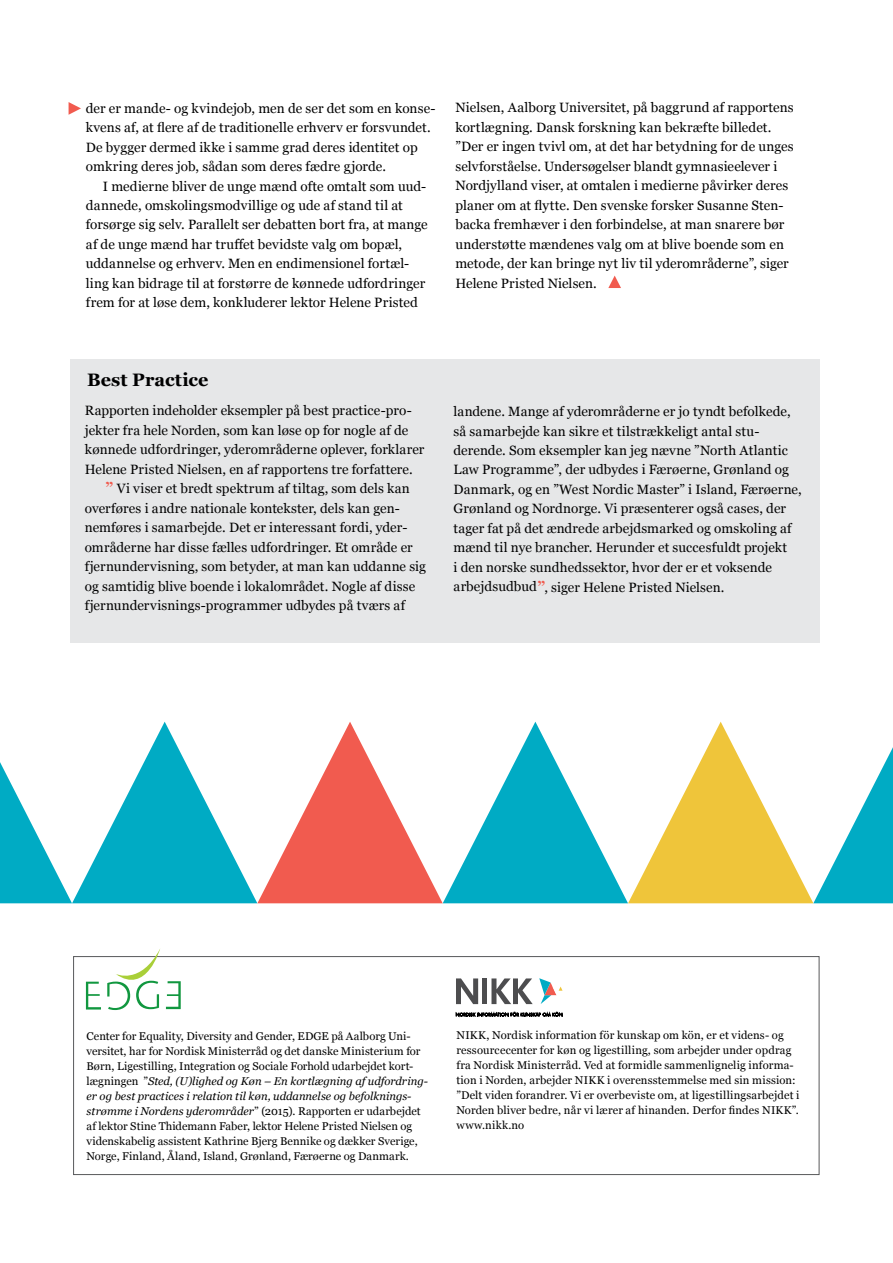
<style>
.page{position:relative;width:893px;height:1263px;background:#fff}
.page>*{position:absolute;margin:0;border:0;box-sizing:border-box;transform-origin:0 0}
.t1{font:700 18px "Georgia";letter-spacing:.005em;color:#000}
.t2{font:13.5px/19.5px "Georgia";letter-spacing:.005em;color:#000}
.t3{font:11.25px/15px "Georgia";letter-spacing:.01em;color:#000}
.s1{font-weight:700;font-size:15px;color:#f15b4f}
.s2{font-style:italic}
</style>
<div class="page">
<svg style="left:456px;top:978px;width:22px;height:26px"></svg>
<div style="left:482px;top:978px;width:5px;height:26px;background:#4d4d4f"></div>
<svg style="left:491px;top:978px;width:42px;height:26px"></svg>
<svg style="left:539px;top:978px;width:24px;height:26px"></svg>
<svg style="left:456px;top:1012px;width:106px;height:4px"></svg>
<svg style="left:0;top:722px;width:893px;height:181px"></svg>
<div style="left:73px;top:956px;width:746px;height:219px;border:1px solid #58595b"></div>
<div style="left:70px;top:359px;width:749px;height:284px;background:#e6e7e8"></div>
<svg style="left:69px;top:102px;width:12px;height:13px"></svg>
<svg style="left:608px;top:276px;width:13px;height:12px"></svg>
<svg style="left:86px;top:982px;width:15px;height:27px"></svg>
<svg style="left:166px;top:981px;width:15px;height:28px"></svg>
<svg style="left:107px;top:949px;width:53px;height:61px"></svg>
<p class="t2" style="left:86px;top:98px;width:351px">der er mande- og kvindejob, men de ser det som en konse&shy;kvens af, at flere af de traditionelle erhverv er forsvundet.<br>De bygger dermed ikke i samme grad deres identitet op omkring deres job, sådan som deres fædre gjorde.</p>
<p class="t2" style="left:86px;top:176px;width:343px;text-indent:17px">I medierne bliver de unge mænd ofte omtalt som uud&shy;dannede, omskolingsmodvillige og ude af stand til at forsørge sig selv. Parallelt ser debatten bort fra, at mange af de unge mænd har truffet bevidste valg om bopæl, uddannelse og erhverv. Men en endimensionel fortæl&shy;ling kan bidrage til at forstørre de kønnede udfordringer frem for at løse dem, konkluderer lektor Helene Pristed</p>
<p class="t2" style="left:455px;top:97px;width:340px">Nielsen, Aalborg Universitet, på baggrund af rapportens kortlægning. Dansk forskning kan bekræfte billedet. ”Der er ingen tvivl om, at det har betydning for de unges selvforståelse. Undersøgelser blandt gymnasieelever i Nordjylland viser, at omtalen i medierne påvirker deres planer om at flytte. Den svenske forsker Susanne Sten&shy;backa fremhæver i den forbindelse, at man snarere bør understøtte mændenes valg om at blive boende som en metode, der kan bringe nyt liv til yderområderne”, siger Helene Pristed Nielsen.</p>
<h1 class="t1" style="left:87px;top:366px;width:123px">Best Practice</h1>
<p class="t2" style="left:85px;top:400px;width:328px">Rapporten indeholder eksempler på best practice-pro-</p>
<p class="t2" style="left:85px;top:420px;width:325px">jekter fra hele Norden, som kan løse op for nogle af de</p>
<p class="t2" style="left:85px;top:439px;width:341px">kønnede udfordringer, yderområderne oplever, forklarer</p>
<p class="t2" style="left:85px;top:459px;width:330px">Helene Pristed Nielsen, en af rapportens tre forfattere.</p>
<p class="t2" style="left:106px;top:478px;width:306px"><span class="s1">”</span> Vi viser et bredt spektrum af tiltag, som dels kan</p>
<p class="t2" style="left:85px;top:498px;width:317px">overføres i andre nationale kontekster, dels kan gen-</p>
<p class="t2" style="left:85px;top:517px;width:324px">nemføres i samarbejde. Det er interessant fordi, yder-</p>
<p class="t2" style="left:85px;top:537px;width:329px">områderne har disse fælles udfordringer. Et område er</p>
<p class="t2" style="left:85px;top:556px;width:343px">fjernundervisning, som betyder, at man kan uddanne sig</p>
<p class="t2" style="left:85px;top:576px;width:332px">og samtidig blive boende i lokalområdet. Nogle af disse</p>
<p class="t2" style="left:85px;top:595px;width:322px">fjernundervisnings-programmer udbydes på tværs af</p>
<p class="t2" style="left:454px;top:401px;width:350px">landene. Mange af yderområderne er jo tyndt befolkede, så samarbejde kan sikre et tilstrækkeligt antal stu&shy;derende. Som eksempler kan jeg nævne ”North Atlantic Law Programme”, der udbydes i Færøerne, Grønland og Danmark, og en ”West Nordic Master” i Island, Færøerne, Grønland og Nordnorge. Vi præsenterer også cases, der tager fat på det ændrede arbejdsmarked og omskoling af mænd til nye brancher. Herunder et succesfuldt projekt<br>i den norske sundhedssektor, hvor der er et voksende arbejdsudbud<span class="s1">”</span>, siger Helene Pristed Nielsen.</p>
<p class="t3" style="left:87px;top:1028px;width:343px">Center for Equality, Diversity and Gender, EDGE på Aalborg Uni&shy;versitet, har for Nordisk Ministerråd og det danske Ministerium for Børn, Ligestilling, Integration og Sociale Forhold udarbejdet kort&shy;lægningen ”<span class="s2">Sted, (U)lighed og Køn – En kortlægning af udfordring&shy;er og best practices i relation til køn, uddannelse og befolknings&shy;strømme i Nordens yderområder</span>” (2015). Rapporten er udarbejdet af lektor Stine Thidemann Faber, lektor Helene Pristed Nielsen og videnskabelig assistent Kathrine Bjerg Bennike og dækker Sverige, Norge, Finland, Åland, Island, Grønland, Færøerne og Danmark.</p>
<p class="t3" style="left:456px;top:1027px;width:345px">NIKK, Nordisk information för kunskap om kön, er et videns- og ressourcecenter for køn og ligestilling, som arbejder under opdrag fra Nordisk Ministerråd. Ved at formidle sammenlignelig informa&shy;tion i Norden, arbejder NIKK i overensstemmelse med sin mission: ”Delt viden forandrer. Vi er overbeviste om, at ligestillingsarbejdet i Norden bliver bedre, når vi lærer af hinanden. Derfor findes NIKK”. www.nikk.no</p>
</div>
